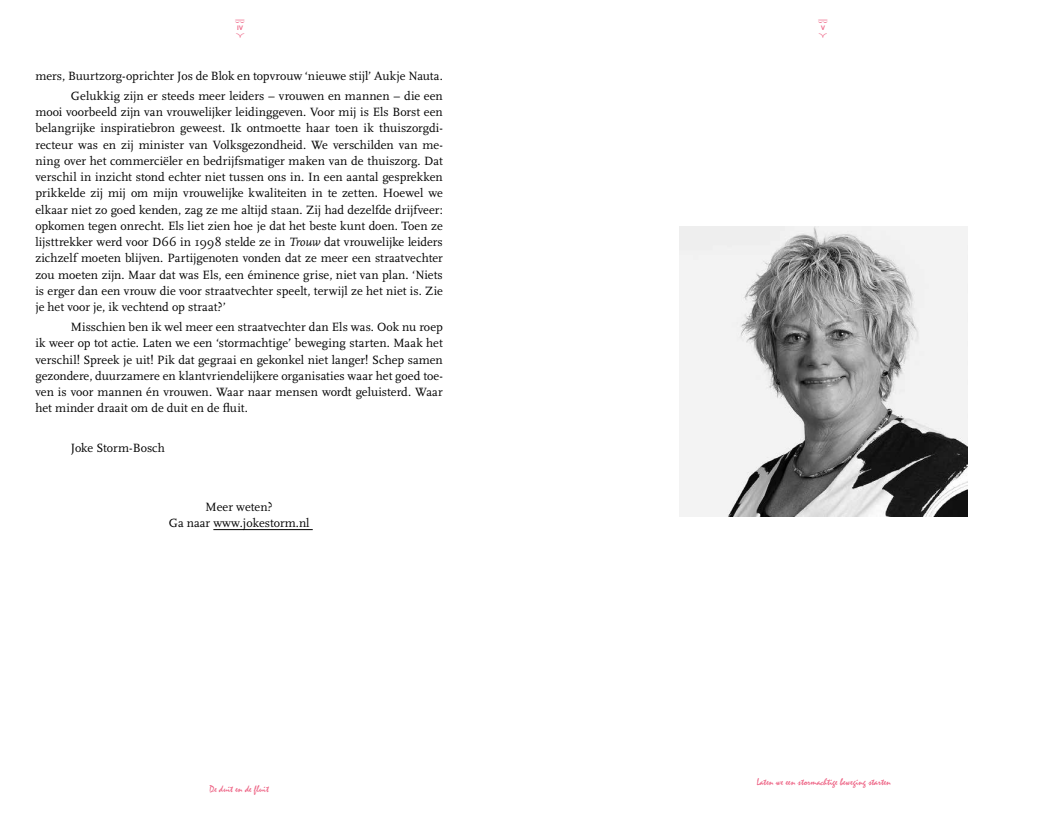
<style>
.page{position:relative;width:1063px;height:815px;background:#fff}
.page>*{position:absolute;margin:0;border:0;box-sizing:border-box;transform-origin:0 0}
.t1{font:12.5px/16.2px "FF Scala";color:#000;text-align:justify}
.t2{font:10px "Mistral";color:#ed6082}
.t3{font:800 6.25px "Serif Gothic";color:#ed6082}
.s1{font-style:italic}
</style>
<div class="page">
<hr style="left:213px;top:529px;width:100px;height:1px;background:#000">
<img style="left:680px;top:226px;width:288px;height:290px">
<p class="t3" style="left:237px;top:24px;width:7px">IV</p>
<p class="t3" style="left:821px;top:24px;width:5px">V</p>
<p class="t1" style="left:35px;top:66px;width:409px;line-height:19.8px;text-align:right">mers, Buurtzorg-oprichter Jos de Blok en topvrouw ‘nieuwe stijl’ Aukje Nauta.<br>Gelukkig zijn er steeds meer leiders – vrouwen en mannen – die een</p>
<p class="t1" style="left:35px;top:104px;width:409px">mooi voorbeeld zijn van vrouwelijker leidinggeven. Voor mij is Els Borst een belangrijke inspiratiebron geweest. Ik ontmoette haar toen ik thuiszorgdi&shy;recteur was en zij minister van Volksgezondheid. We verschilden van me&shy;ning over het commerciëler en bedrijfsmatiger maken van de thuiszorg. Dat verschil in inzicht stond echter niet tussen ons in. In een aantal gesprekken prikkelde zij mij om mijn vrouwelijke kwaliteiten in te zetten. Hoewel we elkaar niet zo goed kenden, zag ze me altijd staan. Zij had dezelfde drijfveer: opkomen tegen onrecht. Els liet zien hoe je dat het beste kunt doen. Toen ze lijsttrekker werd voor D66 in 1998 stelde ze in <span class="s1">Trouw</span> dat vrouwelijke leiders zichzelf moeten blijven. Partijgenoten vonden dat ze meer een straatvechter zou moeten zijn. Maar dat was Els, een éminence grise, niet van plan. ‘Niets is erger dan een vrouw die voor straatvechter speelt, terwijl ze het niet is. Zie je het voor je, ik vechtend op straat?’</p>
<p class="t1" style="left:35px;top:319px;width:409px;text-indent:35px">Misschien ben ik wel meer een straatvechter dan Els was. Ook nu roep ik weer op tot actie. Laten we een ‘stormachtige’ beweging starten. Maak het verschil! Spreek je uit! Pik dat gegraai en gekonkel niet langer! Schep samen gezondere, duurzamere en klantvriendelijkere organisaties waar het goed toe&shy;ven is voor mannen én vrouwen. Waar naar mensen wordt geluisterd. Waar het minder draait om de duit en de fluit.</p>
<p class="t1" style="left:71px;top:440px;width:96px">Joke Storm-Bosch</p>
<p class="t1" style="left:169px;top:499px;width:142px;text-align:center">Meer weten?<br>Ga naar www.jokestorm.nl</p>
<p class="t2" style="left:210px;top:783px;width:61px">De duit en de fluit</p>
<p class="t2" style="left:757px;top:776px;width:136px">Laten we een stormachtige beweging starten</p>
</div>
